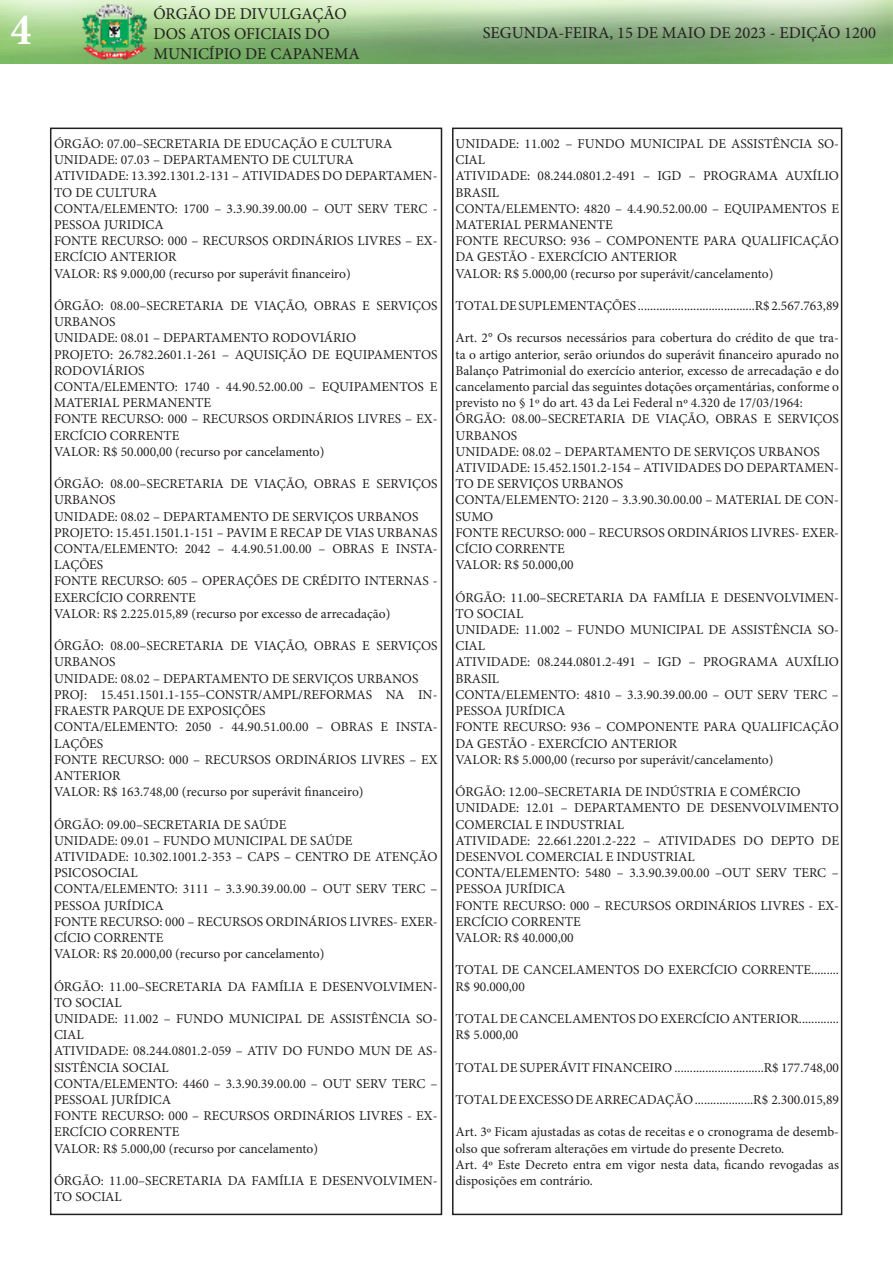
<style>
.page{position:relative;width:893px;height:1263px;background:#fff}
.page>*{position:absolute;margin:0;border:0;box-sizing:border-box;transform-origin:0 0}
.t1{font:700 condensed 45px "Minion Pro";color:#fff}
.t2{font:16.5px/19.8px "Minion Pro";color:#231f20}
.t3{font:13.5px/16.2px "Minion Pro";color:#231f20}
</style>
<div class="page">
<div style="left:50px;top:128px;width:392px;height:1087px;border:2px solid #231f20"></div>
<img style="left:0;top:0;width:893px;height:64px">
<div style="left:452px;top:128px;width:390px;height:1087px;border:2px solid #231f20"></div>
<h1 class="t1" style="left:11px;top:-1px;width:22px">4</h1>
<p class="t2" style="left:153px;top:4px;width:208px">ÓRGÃO DE DIVULGAÇÃO<br>DOS ATOS OFICIAIS DO<br>MUNICÍPIO DE CAPANEMA</p>
<p class="t2" style="left:483px;top:23px;width:395px">SEGUNDA-FEIRA, 15 DE MAIO DE 2023 - EDIÇÃO 1200</p>
<p class="t3" style="left:54px;top:136px;width:340px">ÓRGÃO: 07.00–SECRETARIA DE EDUCAÇÃO E CULTURA</p>
<p class="t3" style="left:54px;top:152px;width:301px">UNIDADE: 07.03 – DEPARTAMENTO DE CULTURA</p>
<p class="t3" style="left:54px;top:168px;width:385px">ATIVIDADE: 13.392.1301.2-131 – ATIVIDADES DO DEPARTAMEN-<br>TO DE CULTURA</p>
<p class="t3" style="left:54px;top:200px;width:385px">CONTA/ELEMENTO: 1700 – 3.3.90.39.00.00 – OUT SERV TERC -<br>PESSOA JURIDICA</p>
<p class="t3" style="left:54px;top:233px;width:385px">FONTE RECURSO: 000 – RECURSOS ORDINÁRIOS LIVRES – EX-<br>ERCÍCIO ANTERIOR</p>
<p class="t3" style="left:54px;top:265px;width:298px">VALOR: R$ 9.000,00 (recurso por superávit financeiro)</p>
<p class="t3" style="left:54px;top:298px;width:385px">ÓRGÃO: 08.00–SECRETARIA DE VIAÇÃO, OBRAS E SERVIÇOS<br>URBANOS</p>
<p class="t3" style="left:54px;top:330px;width:304px">UNIDADE: 08.01 – DEPARTAMENTO RODOVIÁRIO</p>
<p class="t3" style="left:54px;top:346px;width:385px">PROJETO: 26.782.2601.1-261 – AQUISIÇÃO DE EQUIPAMENTOS<br>RODOVIÁRIOS</p>
<p class="t3" style="left:54px;top:379px;width:385px">CONTA/ELEMENTO: 1740 - 44.90.52.00.00 – EQUIPAMENTOS E<br>MATERIAL PERMANENTE</p>
<p class="t3" style="left:54px;top:411px;width:385px">FONTE RECURSO: 000 – RECURSOS ORDINÁRIOS LIVRES – EX-<br>ERCÍCIO CORRENTE</p>
<p class="t3" style="left:54px;top:443px;width:272px">VALOR: R$ 50.000,00 (recurso por cancelamento)</p>
<p class="t3" style="left:54px;top:476px;width:385px">ÓRGÃO: 08.00–SECRETARIA DE VIAÇÃO, OBRAS E SERVIÇOS<br>URBANOS</p>
<p class="t3" style="left:54px;top:508px;width:366px">UNIDADE: 08.02 – DEPARTAMENTO DE SERVIÇOS URBANOS</p>
<p class="t3" style="left:54px;top:524px;width:385px">PROJETO: 15.451.1501.1-151 – PAVIM E RECAP DE VIAS URBANAS</p>
<p class="t3" style="left:54px;top:541px;width:385px">CONTA/ELEMENTO: 2042 – 4.4.90.51.00.00 – OBRAS E INSTA-<br>LAÇÕES</p>
<p class="t3" style="left:54px;top:573px;width:385px">FONTE RECURSO: 605 – OPERAÇÕES DE CRÉDITO INTERNAS -<br>EXERCÍCIO CORRENTE</p>
<p class="t3" style="left:54px;top:605px;width:338px">VALOR: R$ 2.225.015,89 (recurso por excesso de arrecadação)</p>
<p class="t3" style="left:54px;top:638px;width:385px">ÓRGÃO: 08.00–SECRETARIA DE VIAÇÃO, OBRAS E SERVIÇOS<br>URBANOS</p>
<p class="t3" style="left:54px;top:670px;width:366px">UNIDADE: 08.02 – DEPARTAMENTO DE SERVIÇOS URBANOS</p>
<p class="t3" style="left:54px;top:686px;width:385px">PROJ: 15.451.1501.1-155–CONSTR/AMPL/REFORMAS NA IN-<br>FRAESTR PARQUE DE EXPOSIÇÕES</p>
<p class="t3" style="left:54px;top:719px;width:385px">CONTA/ELEMENTO: 2050 - 44.90.51.00.00 – OBRAS E INSTA-<br>LAÇÕES</p>
<p class="t3" style="left:54px;top:751px;width:385px">FONTE RECURSO: 000 – RECURSOS ORDINÁRIOS LIVRES – EX<br>ANTERIOR</p>
<p class="t3" style="left:54px;top:784px;width:311px">VALOR: R$ 163.748,00 (recurso por superávit financeiro)</p>
<p class="t3" style="left:54px;top:816px;width:234px">ÓRGÃO: 09.00–SECRETARIA DE SAÚDE</p>
<p class="t3" style="left:54px;top:832px;width:300px">UNIDADE: 09.01 – FUNDO MUNICIPAL DE SAÚDE</p>
<p class="t3" style="left:54px;top:848px;width:385px">ATIVIDADE: 10.302.1001.2-353 – CAPS – CENTRO DE ATENÇÃO<br>PSICOSOCIAL</p>
<p class="t3" style="left:54px;top:881px;width:385px">CONTA/ELEMENTO: 3111 – 3.3.90.39.00.00 – OUT SERV TERC –<br>PESSOA JURÍDICA</p>
<p class="t3" style="left:54px;top:913px;width:385px">FONTE RECURSO: 000 – RECURSOS ORDINÁRIOS LIVRES- EXER-<br>CÍCIO CORRENTE</p>
<p class="t3" style="left:54px;top:946px;width:272px">VALOR: R$ 20.000,00 (recurso por cancelamento)</p>
<p class="t3" style="left:54px;top:978px;width:385px">ÓRGÃO: 11.00–SECRETARIA DA FAMÍLIA E DESENVOLVIMEN-<br>TO SOCIAL</p>
<p class="t3" style="left:54px;top:1010px;width:385px">UNIDADE: 11.002 – FUNDO MUNICIPAL DE ASSISTÊNCIA SO-<br>CIAL</p>
<p class="t3" style="left:54px;top:1043px;width:385px">ATIVIDADE: 08.244.0801.2-059 – ATIV DO FUNDO MUN DE AS-<br>SISTÊNCIA SOCIAL</p>
<p class="t3" style="left:54px;top:1075px;width:385px">CONTA/ELEMENTO: 4460 – 3.3.90.39.00.00 – OUT SERV TERC –<br>PESSOAL JURÍDICA</p>
<p class="t3" style="left:54px;top:1108px;width:385px">FONTE RECURSO: 000 – RECURSOS ORDINÁRIOS LIVRES - EX-<br>ERCÍCIO CORRENTE</p>
<p class="t3" style="left:54px;top:1140px;width:266px">VALOR: R$ 5.000,00 (recurso por cancelamento)</p>
<p class="t3" style="left:54px;top:1172px;width:385px">ÓRGÃO: 11.00–SECRETARIA DA FAMÍLIA E DESENVOLVIMEN-<br>TO SOCIAL</p>
<p class="t3" style="left:455px;top:136px;width:385px">UNIDADE: 11.002 – FUNDO MUNICIPAL DE ASSISTÊNCIA SO-<br>CIAL</p>
<p class="t3" style="left:455px;top:168px;width:385px">ATIVIDADE: 08.244.0801.2-491 – IGD – PROGRAMA AUXÍLIO<br>BRASIL</p>
<p class="t3" style="left:455px;top:200px;width:385px">CONTA/ELEMENTO: 4820 – 4.4.90.52.00.00 – EQUIPAMENTOS E<br>MATERIAL PERMANENTE</p>
<p class="t3" style="left:455px;top:233px;width:385px">FONTE RECURSO: 936 – COMPONENTE PARA QUALIFICAÇÃO<br>DA GESTÃO - EXERCÍCIO ANTERIOR</p>
<p class="t3" style="left:455px;top:265px;width:319px">VALOR: R$ 5.000,00 (recurso por superávit/cancelamento)</p>
<p class="t3" style="left:455px;top:298px;width:385px">TOTAL DE SUPLEMENTAÇÕES ......................................R$ 2.567.763,89</p>
<p class="t3" style="left:455px;top:330px;width:385px;text-align:justify">Art. 2° Os recursos necessários para cobertura do crédito de que tra&shy;ta o artigo anterior, serão oriundos do superávit financeiro apurado no Balanço Patrimonial do exercício anterior, excesso de arrecadação e do cancelamento parcial das seguintes dotações orçamentárias, conforme o previsto no § 1º do art. 43 da Lei Federal nº 4.320 de 17/03/1964:</p>
<p class="t3" style="left:455px;top:411px;width:385px">ÓRGÃO: 08.00–SECRETARIA DE VIAÇÃO, OBRAS E SERVIÇOS<br>URBANOS</p>
<p class="t3" style="left:455px;top:443px;width:366px">UNIDADE: 08.02 – DEPARTAMENTO DE SERVIÇOS URBANOS</p>
<p class="t3" style="left:455px;top:460px;width:385px">ATIVIDADE: 15.452.1501.2-154 – ATIVIDADES DO DEPARTAMEN-<br>TO DE SERVIÇOS URBANOS</p>
<p class="t3" style="left:455px;top:492px;width:385px">CONTA/ELEMENTO: 2120 – 3.3.90.30.00.00 – MATERIAL DE CON-<br>SUMO</p>
<p class="t3" style="left:455px;top:524px;width:385px">FONTE RECURSO: 000 – RECURSOS ORDINÁRIOS LIVRES- EXER-<br>CÍCIO CORRENTE</p>
<p class="t3" style="left:455px;top:557px;width:120px">VALOR: R$ 50.000,00</p>
<p class="t3" style="left:455px;top:589px;width:385px">ÓRGÃO: 11.00–SECRETARIA DA FAMÍLIA E DESENVOLVIMEN-<br>TO SOCIAL</p>
<p class="t3" style="left:455px;top:622px;width:385px">UNIDADE: 11.002 – FUNDO MUNICIPAL DE ASSISTÊNCIA SO-<br>CIAL</p>
<p class="t3" style="left:455px;top:654px;width:385px">ATIVIDADE: 08.244.0801.2-491 – IGD – PROGRAMA AUXÍLIO<br>BRASIL</p>
<p class="t3" style="left:455px;top:686px;width:385px">CONTA/ELEMENTO: 4810 – 3.3.90.39.00.00 – OUT SERV TERC –<br>PESSOA JURÍDICA</p>
<p class="t3" style="left:455px;top:719px;width:385px">FONTE RECURSO: 936 – COMPONENTE PARA QUALIFICAÇÃO<br>DA GESTÃO - EXERCÍCIO ANTERIOR</p>
<p class="t3" style="left:455px;top:751px;width:319px">VALOR: R$ 5.000,00 (recurso por superávit/cancelamento)</p>
<p class="t3" style="left:455px;top:784px;width:347px">ÓRGÃO: 12.00–SECRETARIA DE INDÚSTRIA E COMÉRCIO</p>
<p class="t3" style="left:455px;top:800px;width:385px">UNIDADE: 12.01 – DEPARTAMENTO DE DESENVOLVIMENTO<br>COMERCIAL E INDUSTRIAL</p>
<p class="t3" style="left:455px;top:832px;width:385px">ATIVIDADE: 22.661.2201.2-222 – ATIVIDADES DO DEPTO DE<br>DESENVOL COMERCIAL E INDUSTRIAL</p>
<p class="t3" style="left:455px;top:865px;width:385px">CONTA/ELEMENTO: 5480 – 3.3.90.39.00.00 –OUT SERV TERC –<br>PESSOA JURÍDICA</p>
<p class="t3" style="left:455px;top:897px;width:385px">FONTE RECURSO: 000 – RECURSOS ORDINÁRIOS LIVRES - EX-<br>ERCÍCIO CORRENTE</p>
<p class="t3" style="left:455px;top:929px;width:120px">VALOR: R$ 40.000,00</p>
<p class="t3" style="left:455px;top:962px;width:385px">TOTAL DE CANCELAMENTOS DO EXERCÍCIO CORRENTE.........<br>R$ 90.000,00</p>
<p class="t3" style="left:455px;top:1010px;width:385px">TOTAL DE CANCELAMENTOS DO EXERCÍCIO ANTERIOR.............<br>R$ 5.000,00</p>
<p class="t3" style="left:455px;top:1059px;width:385px">TOTAL DE SUPERÁVIT FINANCEIRO .............................R$ 177.748,00</p>
<p class="t3" style="left:455px;top:1091px;width:385px">TOTAL DE EXCESSO DE ARRECADAÇÃO ...................R$ 2.300.015,89</p>
<p class="t3" style="left:455px;top:1124px;width:385px">Art. 3º Ficam ajustadas as cotas de receitas e o cronograma de desemb&shy;olso que sofreram alterações em virtude do presente Decreto.</p>
<p class="t3" style="left:455px;top:1156px;width:385px">Art. 4º Este Decreto entra em vigor nesta data, ficando revogadas as disposições em contrário.</p>
</div>
